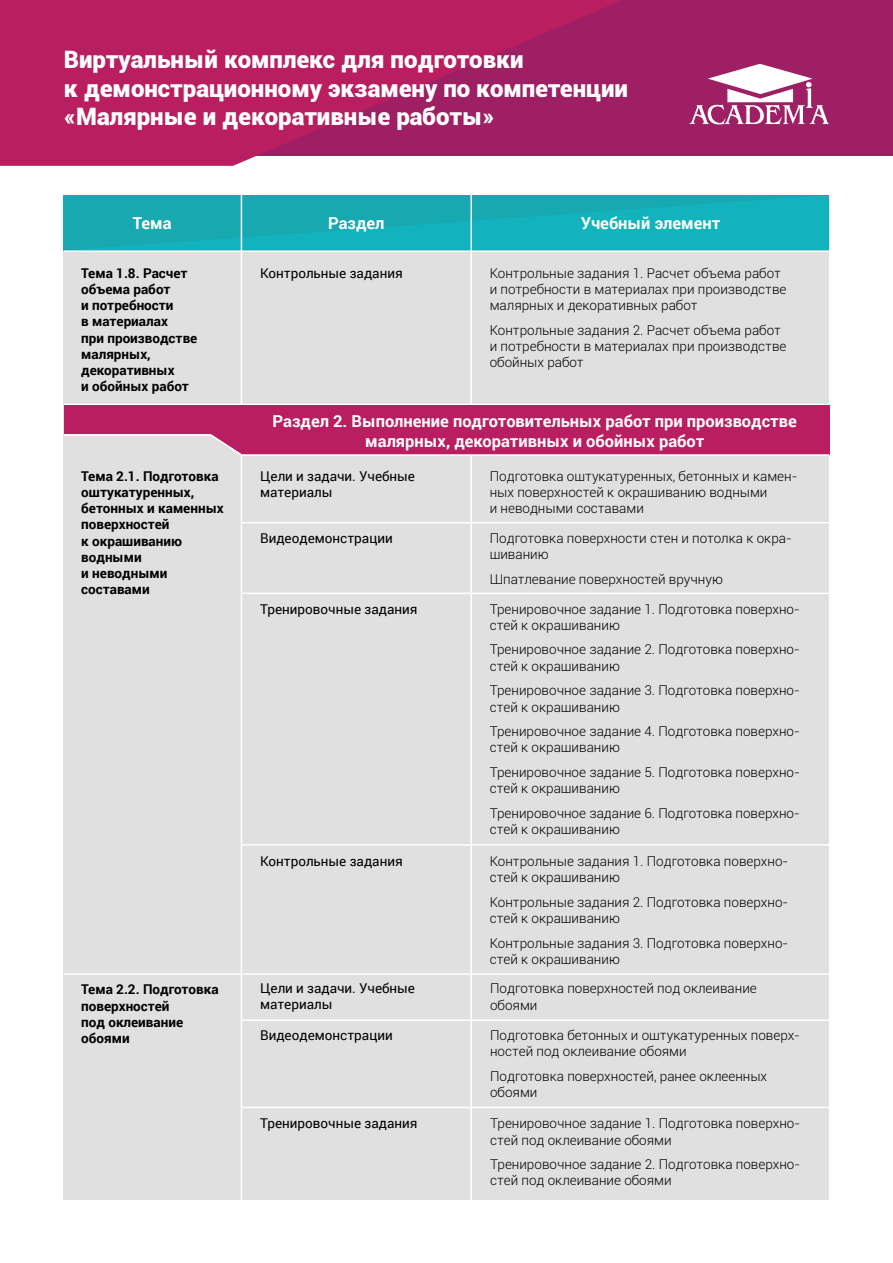
<style>
.page{position:relative;width:893px;height:1263px;background:#fff}
.page>*{position:absolute;margin:0;border:0;box-sizing:border-box;transform-origin:0 0}
.t1{font:900 24px/28.8px "Roboto";color:#fff}
.t2{font:700 16.5px/19.8px "Roboto";color:#fff;text-align:center}
.t3{font:300 13.5px/16.2px "Roboto";color:#000}
.t4{font:700 13.5px/16.2px "Roboto";color:#000}
.t5{font:13.5px/16.2px "Roboto";color:#000}
</style>
<div class="page">
<div style="left:0;top:0;width:893px;height:156px;background:#9e1f64"></div>
<svg style="left:0;top:0;width:622px;height:166px;fill:#b91f60"></svg>
<div style="left:64px;top:197px;width:765px;height:1002px;background:#e1e0e1"></div>
<div style="left:64px;top:195px;width:765px;height:55px;background:#15adb6"></div>
<hr style="left:241px;top:195px;width:1px;height:1066px;background:#fff">
<hr style="left:64px;top:250px;width:769px;height:2px;background:#fff">
<hr style="left:470px;top:181px;width:2px;height:1081px;background:#fff">
<svg style="left:689px;top:64px;width:140px;height:60px"></svg>
<hr style="left:242px;top:522px;width:587px;height:1px;background:#fff">
<hr style="left:242px;top:593px;width:587px;height:1px;background:#fff">
<hr style="left:242px;top:844px;width:587px;height:2px;background:#fff">
<hr style="left:242px;top:1019px;width:587px;height:2px;background:#fff">
<hr style="left:242px;top:1107px;width:587px;height:1px;background:#fff">
<hr style="left:64px;top:973px;width:765px;height:2px;background:#fff">
<hr style="left:64px;top:404px;width:765px;height:1px;background:#fff">
<div style="left:242px;top:405px;width:587px;height:50px;background:#b91f60"></div>
<div style="left:64px;top:405px;width:190px;height:29px;background:#b91f60"></div>
<hr style="left:242px;top:454px;width:587px;height:2px;background:#fff">
<hr style="left:64px;top:434px;width:147px;height:2px;background:#fff">
<svg style="left:210px;top:434px;width:42px;height:22px"></svg>
<h1 class="t1" style="left:64px;top:44px;width:566px">Виртуальный комплекс для подготовки<br>к демонстрационному экзамену по компетенции «Малярные и декоративные работы»</h1>
<p class="t2" style="left:133px;top:213px;width:40px">Тема</p>
<p class="t2" style="left:328px;top:213px;width:58px">Раздел</p>
<p class="t2" style="left:581px;top:213px;width:141px">Учебный элемент</p>
<p class="t4" style="left:81px;top:265px;width:108px">Тема 1.8. Расчет</p>
<p class="t5" style="left:260px;top:265px;width:144px">Контрольные задания</p>
<p class="t4" style="left:81px;top:281px;width:118px">объема работ<br>и потребности<br>в материалах<br>при производстве малярных, декоративных<br>и обойных работ</p>
<p class="t3" style="left:490px;top:264px;width:298px">Контрольные задания 1. Расчет объема работ и потребности в материалах при производстве малярных и декоративных работ</p>
<p class="t3" style="left:490px;top:322px;width:298px">Контрольные задания 2. Расчет объема работ и потребности в материалах при производстве обойных работ</p>
<p class="t4" style="left:81px;top:468px;width:144px">Тема 2.1. Подготовка оштукатуренных, бетонных и каменных поверхностей<br>к окрашиванию водными<br>и неводными составами</p>
<p class="t4" style="left:81px;top:981px;width:139px">Тема 2.2. Подготовка поверхностей<br>под оклеивание обоями</p>
<p class="t2" style="left:273px;top:411px;width:526px">Раздел 2. Выполнение подготовительных работ при производстве малярных, декоративных и обойных работ</p>
<p class="t5" style="left:260px;top:468px;width:156px">Цели и задачи. Учебные материалы</p>
<p class="t3" style="left:490px;top:467px;width:307px">Подготовка оштукатуренных, бетонных и камен&shy;ных поверхностей к окрашиванию водными<br>и неводными составами</p>
<p class="t5" style="left:260px;top:530px;width:134px">Видеодемонстрации</p>
<p class="t3" style="left:490px;top:530px;width:304px">Подготовка поверхности стен и потолка к окра&shy;шиванию</p>
<p class="t3" style="left:490px;top:570px;width:235px">Шпатлевание поверхностей вручную</p>
<p class="t5" style="left:260px;top:601px;width:159px">Тренировочные задания</p>
<p class="t3" style="left:490px;top:600px;width:311px">Тренировочное задание 1. Подготовка поверхно&shy;стей к окрашиванию</p>
<p class="t3" style="left:490px;top:641px;width:311px">Тренировочное задание 2. Подготовка поверхно&shy;стей к окрашиванию</p>
<p class="t3" style="left:490px;top:682px;width:311px">Тренировочное задание 3. Подготовка поверхно&shy;стей к окрашиванию</p>
<p class="t3" style="left:490px;top:723px;width:311px">Тренировочное задание 4. Подготовка поверхно&shy;стей к окрашиванию</p>
<p class="t3" style="left:490px;top:764px;width:311px">Тренировочное задание 5. Подготовка поверхно&shy;стей к окрашиванию</p>
<p class="t3" style="left:490px;top:805px;width:311px">Тренировочное задание 6. Подготовка поверхно&shy;стей к окрашиванию</p>
<p class="t5" style="left:260px;top:853px;width:144px">Контрольные задания</p>
<p class="t3" style="left:490px;top:852px;width:300px">Контрольные задания 1. Подготовка поверхно&shy;стей к окрашиванию</p>
<p class="t3" style="left:490px;top:893px;width:300px">Контрольные задания 2. Подготовка поверхно&shy;стей к окрашиванию</p>
<p class="t3" style="left:490px;top:934px;width:300px">Контрольные задания 3. Подготовка поверхно&shy;стей к окрашиванию</p>
<p class="t5" style="left:260px;top:980px;width:156px">Цели и задачи. Учебные материалы</p>
<p class="t3" style="left:490px;top:980px;width:268px">Подготовка поверхностей под оклеивание обоями</p>
<p class="t5" style="left:260px;top:1027px;width:134px">Видеодемонстрации</p>
<p class="t5" style="left:260px;top:1115px;width:159px">Тренировочные задания</p>
<p class="t3" style="left:490px;top:1027px;width:311px">Подготовка бетонных и оштукатуренных поверх&shy;ностей под оклеивание обоями</p>
<p class="t3" style="left:490px;top:1068px;width:279px">Подготовка поверхностей, ранее оклеенных обоями</p>
<p class="t3" style="left:490px;top:1115px;width:311px">Тренировочное задание 1. Подготовка поверхно&shy;стей под оклеивание обоями</p>
<p class="t3" style="left:490px;top:1156px;width:311px">Тренировочное задание 2. Подготовка поверхно&shy;стей под оклеивание обоями</p>
</div>
